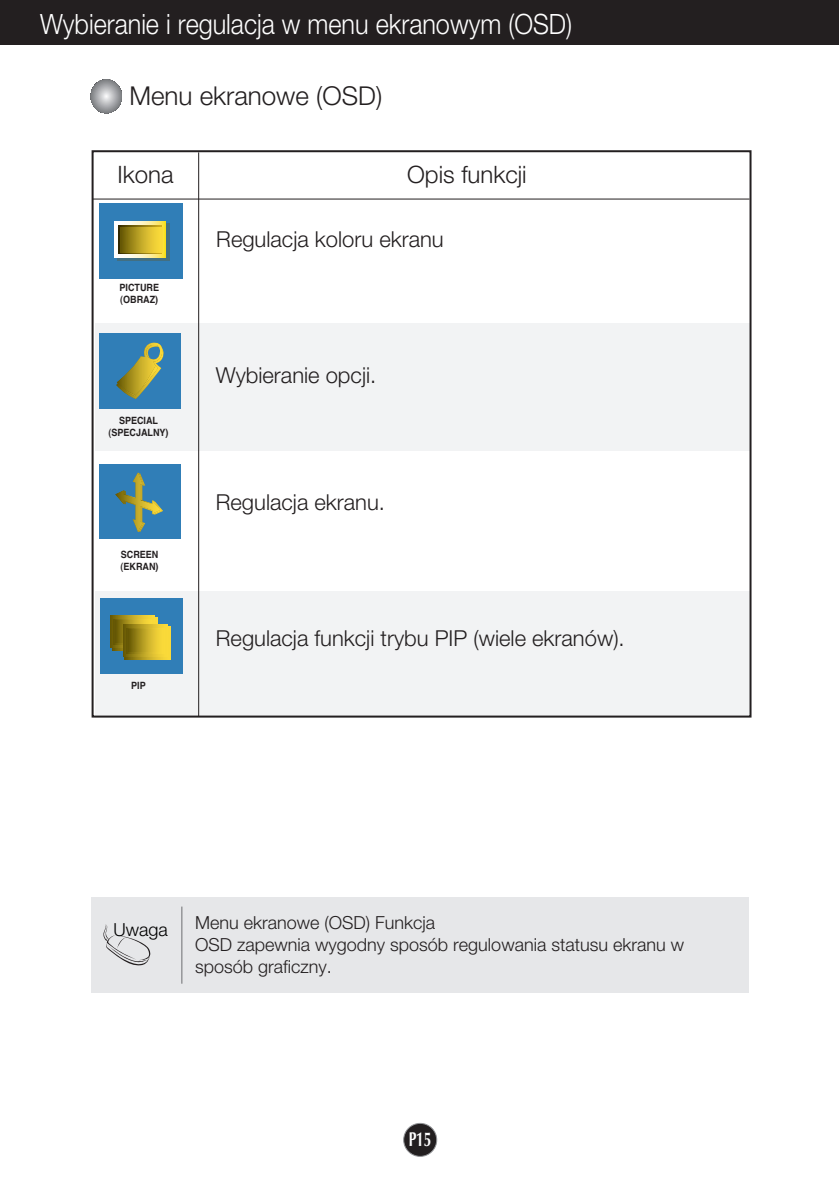
<style>
.page{position:relative;width:839px;height:1189px;background:#fff}
.page>*{position:absolute;margin:0;border:0;box-sizing:border-box;transform-origin:0 0}
.t1{font:300 28px "Helvetica Neue CE";color:#fff;scale:.9 1}
.t2{font:300 26px "Helvetica Neue CE";color:#231f20}
.t3{font:300 24px "Helvetica Neue CE";color:#231f20}
.t4{font:300 22px "Helvetica Neue CE";color:#231f20}
.t5{font:700 20px "Optima";color:#fff;scale:.7 1}
.t6{font:300 18px/21.6px "Helvetica Neue CE";color:#231f20}
.t7{font:300 18px "Helvetica Neue CE";color:#000}
.t8{font:700 10px/12px "Helvetica";color:#231f20;scale:.9 1}
</style>
<div class="page">
<div style="left:403px;top:1123px;width:34px;height:33px;background:#231f20;border-radius:50%"></div>
<div style="left:403px;top:1123px;width:34px;height:34px;border:2px solid #939598;border-radius:50%"></div>
<div style="left:0;top:0;width:839px;height:45px;background:#231f20"></div>
<svg style="left:91px;top:79px;width:31px;height:34px"></svg>
<div style="left:91px;top:898px;width:657px;height:95px;background:#e6e7e9"></div>
<svg style="left:103px;top:924px;width:48px;height:42px"></svg>
<hr style="left:181px;top:906px;width:1px;height:77px;background:#6c6d70">
<div style="left:95px;top:324px;width:654px;height:127px;background:#f2f3f4"></div>
<hr style="left:92px;top:198px;width:657px;height:1px;background:#231f20">
<div style="left:95px;top:591px;width:654px;height:126px;background:#f2f3f4"></div>
<hr style="left:198px;top:152px;width:1px;height:565px;background:#231f20">
<div style="left:99px;top:334px;width:82px;height:74px;background:#307eb7"></div>
<svg style="left:116px;top:342px;width:48px;height:57px"></svg>
<div style="left:99px;top:204px;width:83px;height:74px;background:#307eb7"></div>
<svg style="left:117px;top:223px;width:52px;height:38px"></svg>
<svg style="left:115px;top:221px;width:51px;height:36px"></svg>
<svg style="left:119px;top:225px;width:43px;height:29px"></svg>
<div style="left:121px;top:227px;width:41px;height:25px;background:linear-gradient(to right,#716208,#ffe842)"></div>
<div style="left:100px;top:464px;width:81px;height:75px;background:#307eb7"></div>
<svg style="left:115px;top:472px;width:48px;height:60px"></svg>
<div style="left:101px;top:599px;width:81px;height:74px;background:#307eb7"></div>
<svg style="left:112px;top:617px;width:45px;height:33px"></svg>
<div style="left:110px;top:615px;width:44px;height:32px;background:linear-gradient(to right,#706109,#ffe340)"></div>
<svg style="left:114px;top:619px;width:37px;height:25px"></svg>
<div style="left:115px;top:621px;width:36px;height:21px;background:linear-gradient(to right,#6f6008,#ffe340)"></div>
<div style="left:125px;top:626px;width:45px;height:33px;background:linear-gradient(to right,#7c6b0e,#ffec43)"></div>
<div style="left:123px;top:624px;width:44px;height:32px;background:linear-gradient(to right,#716209,#ffe340)"></div>
<svg style="left:126px;top:628px;width:38px;height:25px"></svg>
<div style="left:128px;top:630px;width:36px;height:22px;background:linear-gradient(to right,#706108,#ffe340)"></div>
<p class="t1" style="left:40px;top:14px;width:593px">Wybieranie i regulacja w menu ekranowym (OSD)</p>
<p class="t2" style="left:129px;top:86px;width:254px">Menu ekranowe (OSD)</p>
<p class="t3" style="left:118px;top:166px;width:57px">Ikona</p>
<p class="t3" style="left:407px;top:166px;width:121px">Opis funkcji</p>
<p class="t8" style="left:119px;top:283px;width:45px">PICTURE (OBRAZ)</p>
<p class="t8" style="left:108px;top:415px;width:68px;text-align:center">SPECIAL (SPECJALNY)</p>
<p class="t8" style="left:121px;top:549px;width:44px">SCREEN (EKRAN)</p>
<p class="t8" style="left:131px;top:680px;width:18px">PIP</p>
<p class="t4" style="left:216px;top:232px;width:229px">Regulacja koloru ekranu</p>
<p class="t4" style="left:216px;top:367px;width:162px">Wybieranie opcji.</p>
<p class="t4" style="left:216px;top:494px;width:171px">Regulacja ekranu.</p>
<p class="t4" style="left:216px;top:630px;width:410px">Regulacja funkcji trybu PIP (wiele ekranów).</p>
<p class="t7" style="left:113px;top:923px;width:56px">Uwaga</p>
<p class="t6" style="left:195px;top:914px;width:490px">Menu ekranowe (OSD) Funkcja<br>OSD zapewnia wygodny sposób regulowania statusu ekranu w sposób graficzny.</p>
<p class="t5" style="left:409px;top:1131px;width:34px">P15</p>
</div>
